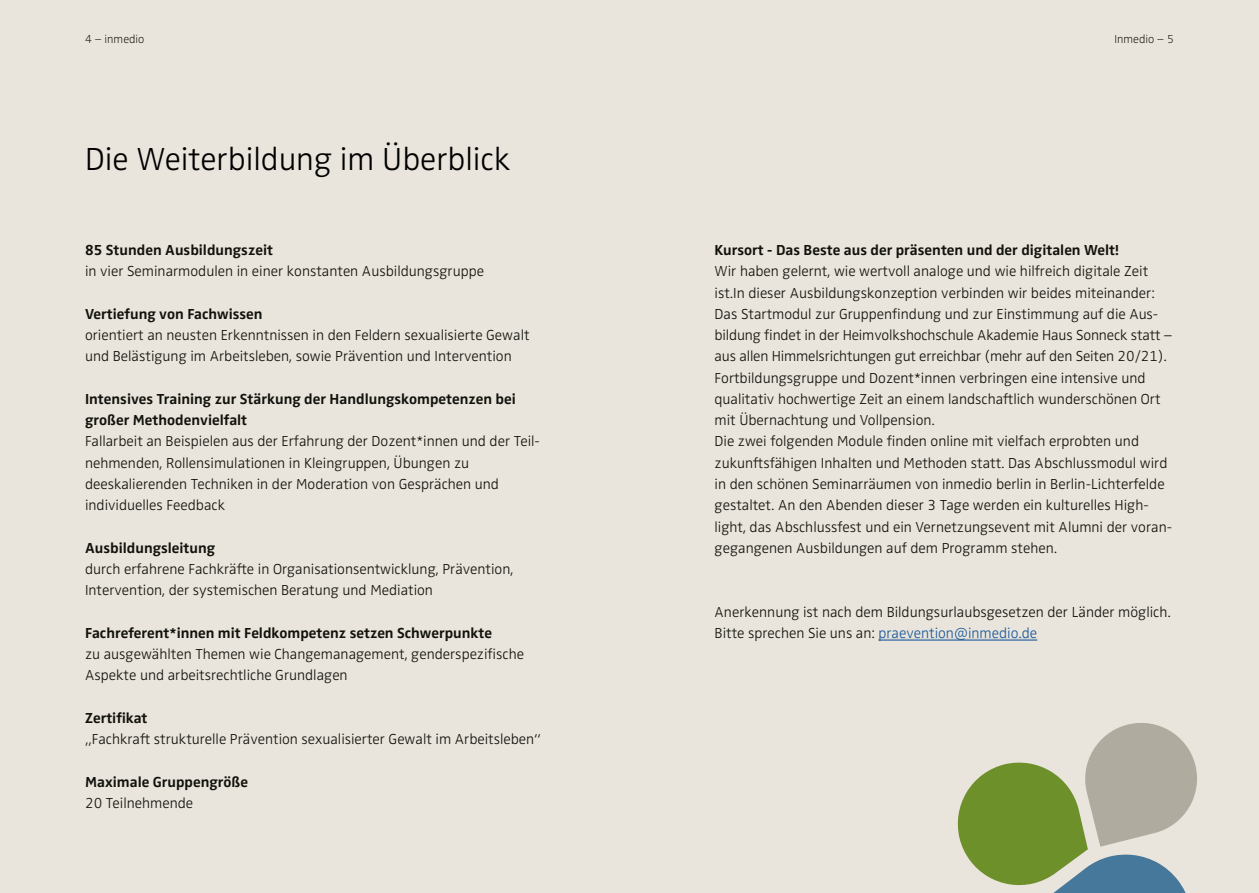
<style>
.page{position:relative;width:1259px;height:893px;background:#eae5dc}
.page>*{position:absolute;margin:0;border:0;box-sizing:border-box;transform-origin:0 0}
.t1{font:33px "Zwo w 2";color:#000}
.t2{font:15px/21.3px "Zwo w 2";color:#12120d}
.t3{font:15px/21.3px "Zwo w 6";color:#12120d}
.t4{font:12px "Zwo w 1";color:#12120d}
.s1{color:#1b5899}
</style>
<div class="page">
<svg style="left:957px;top:723px;width:240px;height:170px"></svg>
<hr style="left:878px;top:639px;width:159px;height:1px;background:#1b5899">
<hr style="left:878px;top:640px;width:159px;height:1px;background:#1b5899">
<p class="t4" style="left:85px;top:34px;width:61px">4 – inmedio</p>
<p class="t4" style="left:1114px;top:34px;width:61px">Inmedio – 5</p>
<h1 class="t1" style="left:85px;top:147px;width:427px">Die Weiterbildung im Überblick</h1>
<p class="t3" style="left:85px;top:241px;width:189px">85 Stunden Ausbildungszeit</p>
<p class="t2" style="left:85px;top:262px;width:400px">in vier Seminarmodulen in einer konstanten Ausbildungsgruppe</p>
<p class="t3" style="left:85px;top:304px;width:179px">Vertiefung von Fachwissen</p>
<p class="t2" style="left:85px;top:326px;width:446px">orientiert an neusten Erkenntnissen in den Feldern sexualisierte Gewalt und Belästigung im Arbeitsleben, sowie Prävention und Intervention</p>
<p class="t3" style="left:85px;top:390px;width:432px">Intensives Training zur Stärkung der Handlungskompetenzen bei großer Methodenvielfalt</p>
<p class="t2" style="left:85px;top:432px;width:456px">Fallarbeit an Beispielen aus der Erfahrung der Dozent*innen und der Teil&shy;nehmenden, Rollensimulationen in Kleingruppen, Übungen zu deeskalierenden Techniken in der Moderation von Gesprächen und individuelles Feedback</p>
<p class="t3" style="left:85px;top:538px;width:132px">Ausbildungsleitung</p>
<p class="t2" style="left:85px;top:560px;width:430px">durch erfahrene Fachkräfte in Organisationsentwicklung, Prävention,<br>Intervention, der systemischen Beratung und Mediation</p>
<p class="t3" style="left:85px;top:623px;width:408px">Fachreferent*innen mit Feldkompetenz setzen Schwerpunkte</p>
<p class="t2" style="left:85px;top:645px;width:440px">zu ausgewählten Themen wie Changemanagement, genderspezifische<br>Aspekte und arbeitsrechtliche Grundlagen</p>
<p class="t3" style="left:85px;top:708px;width:64px">Zertifikat</p>
<p class="t2" style="left:85px;top:730px;width:457px">„Fachkraft strukturelle Prävention sexualisierter Gewalt im Arbeitsleben“</p>
<p class="t3" style="left:85px;top:772px;width:165px">Maximale Gruppengröße</p>
<p class="t2" style="left:85px;top:793px;width:110px">20 Teilnehmende</p>
<p class="t3" style="left:714px;top:241px;width:406px">Kursort - Das Beste aus der präsenten und der digitalen Welt!</p>
<p class="t2" style="left:714px;top:262px;width:459px">Wir haben gelernt, wie wertvoll analoge und wie hilfreich digitale Zeit ist.In dieser Ausbildungskonzeption verbinden wir beides miteinander:<br>Das Startmodul zur Gruppenfindung und zur Einstimmung auf die Aus&shy;bildung findet in der Heimvolkshochschule Akademie Haus Sonneck statt – aus allen Himmelsrichtungen gut erreichbar (mehr auf den Seiten 20/21).<br>Fortbildungsgruppe und Dozent*innen verbringen eine intensive und qualitativ hochwertige Zeit an einem landschaftlich wunderschönen Ort mit Übernachtung und Vollpension.<br>Die zwei folgenden Module finden online mit vielfach erprobten und zukunftsfähigen Inhalten und Methoden statt. Das Abschlussmodul wird in den schönen Seminarräumen von inmedio berlin in Berlin-Lichterfelde gestaltet. An den Abenden dieser 3 Tage werden ein kulturelles High&shy;light, das Abschlussfest und ein Vernetzungsevent mit Alumni der voran&shy;gegangenen Ausbildungen auf dem Programm stehen.</p>
<p class="t2" style="left:714px;top:602px;width:458px">Anerkennung ist nach dem Bildungsurlaubsgesetzen der Länder möglich.<br>Bitte sprechen Sie uns an: <span class="s1">praevention@inmedio.de</span></p>
</div>
